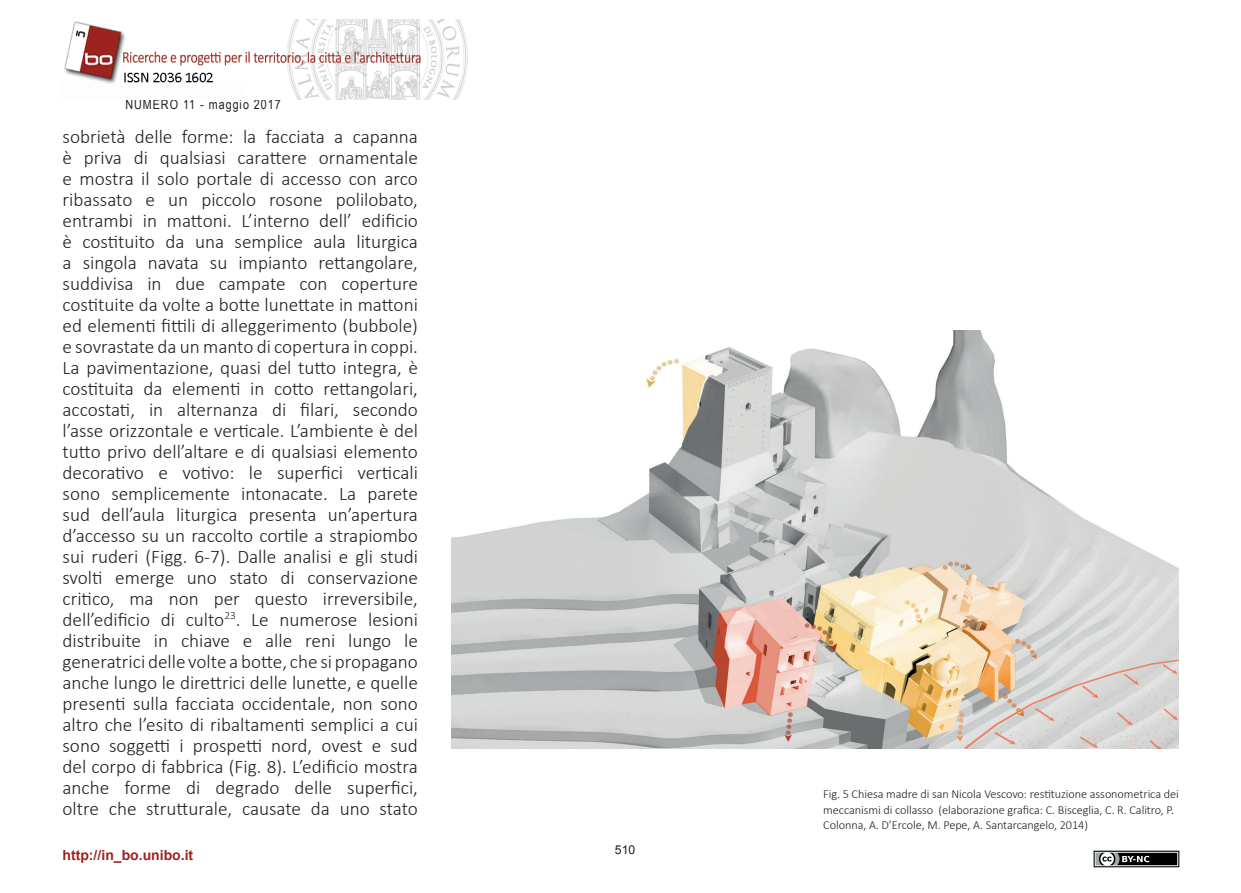
<style>
.page{position:relative;width:1241px;height:893px;background:#fff}
.page>*{position:absolute;margin:0;border:0;box-sizing:border-box;transform-origin:0 0}
.t1{font:300 19.25px/21px "Calibri";color:#231f20;text-align:justify}
.t2{font:700 14px "Arial";color:#9c231f}
.t3{font:13.12px "Arial Narrow";letter-spacing:.075em;color:#231f20}
.t4{font:300 12.25px/15.8px "Calibri";letter-spacing:-.005em;color:#231f20}
.t5{font:12.25px "Arial";color:#231f20}
</style>
<div class="page">
<img style="left:64px;top:19px;width:404px;height:80px">
<img style="left:1093px;top:850px;width:86px;height:17px">
<img style="left:451px;top:330px;width:727px;height:418px">
<p class="t3" style="left:125px;top:95px;width:157px">NUMERO 11 - maggio 2017</p>
<p class="t1" style="left:63px;top:125px;width:357px">sobrietà delle forme: la facciata a capanna è priva di qualsiasi carattere ornamentale e mostra il solo portale di accesso con arco ribassato e un piccolo rosone polilobato, entrambi in mattoni. L’interno dell’ edificio è costituito da una semplice aula liturgica a singola navata su impianto rettangolare, suddivisa in due campate con coperture costituite da volte a botte lunettate in mattoni ed elementi fittili di alleggerimento (bubbole) e sovrastate da un manto di copertura in coppi.<br>La pavimentazione, quasi del tutto integra, è costituita da elementi in cotto rettangolari, accostati, in alternanza di filari, secondo l’asse orizzontale e verticale. L’ambiente è del tutto privo dell’altare e di qualsiasi elemento decorativo e votivo: le superfici verticali sono semplicemente intonacate. La parete sud dell’aula liturgica presenta un’apertura d’accesso su un raccolto cortile a strapiombo sui ruderi (Figg. 6-7). Dalle analisi e gli studi svolti emerge uno stato di conservazione critico, ma non per questo irreversibile, dell’edificio di culto<sup>23</sup>. Le numerose lesioni distribuite in chiave e alle reni lungo le generatrici delle volte a botte, che si propagano anche lungo le direttrici delle lunette, e quelle presenti sulla facciata occidentale, non sono altro che l’esito di ribaltamenti semplici a cui sono soggetti i prospetti nord, ovest e sud del corpo di fabbrica (Fig. 8). L’edificio mostra anche forme di degrado delle superfici, oltre che strutturale, causate da uno stato</p>
<p class="t2" style="left:63px;top:845px;width:132px">http://in_bo.unibo.it</p>
<p class="t5" style="left:615px;top:842px;width:22px">510</p>
<p class="t4" style="left:823px;top:786px;width:357px">Fig. 5 Chiesa madre di san Nicola Vescovo: restituzione assonometrica dei meccanismi di collasso (elaborazione grafica: C. Bisceglia, C. R. Calitro, P.<br>Colonna, A. D’Ercole, M. Pepe, A. Santarcangelo, 2014)</p>
</div>
